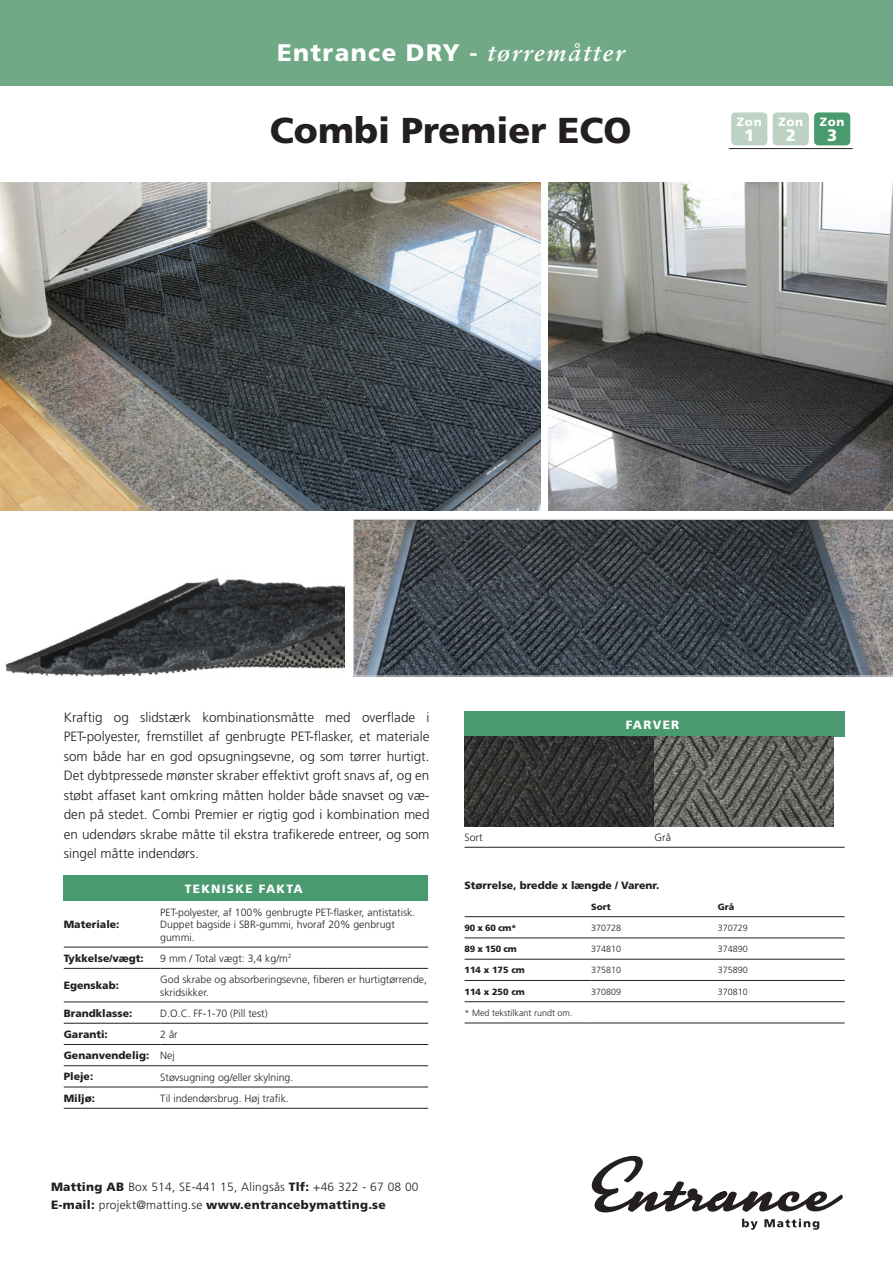
<style>
.page{position:relative;width:893px;height:1263px;background:#fff}
.page>*{position:absolute;margin:0;border:0;box-sizing:border-box;transform-origin:0 0}
.t1{font:900 36px "Frutiger";color:#231f20}
.t2{font:900 24px "Frutiger";letter-spacing:.06em;color:#fff}
.t3{font:900 16.5px "Frutiger";color:#fff}
.t4{font:300 13.5px/19.5px "Frutiger";color:#231f20;text-align:justify}
.t5{font:300 12px "Frutiger";letter-spacing:.02em;color:#231f20}
.t6{font:900 12px "Frutiger";letter-spacing:.02em;color:#231f20}
.t7{font:900 12px "Frutiger";letter-spacing:.1em;color:#fff}
.t8{font:300 10.5px/12.6px "Frutiger";color:#231f20}
.t9{font:900 10.5px "Frutiger";color:#231f20}
.t10{font:300 9px "Frutiger";color:#231f20}
.t11{font:900 9px "Frutiger";color:#231f20}
.s1{font-weight:700}
.s2{font-family:"Sabon";font-weight:700;font-style:italic}
.s3{font-weight:900}
.s4{font-weight:300}
</style>
<div class="page">
<div style="left:0;top:0;width:893px;height:85px;background:#71a986"></div>
<svg style="left:592px;top:1156px;width:251px;height:56px"></svg>
<svg style="left:742px;top:1219px;width:16px;height:11px"></svg>
<svg style="left:764px;top:1219px;width:55px;height:11px"></svg>
<div style="left:773px;top:112px;width:36px;height:33px;background:#bdd2c2;border-radius:4px"></div>
<div style="left:814px;top:112px;width:36px;height:33px;background:#499a6e;border-radius:4px"></div>
<div style="left:731px;top:112px;width:36px;height:33px;background:#bdd2c2;border-radius:4px"></div>
<img style="left:549px;top:182px;width:344px;height:328px">
<hr style="left:729px;top:148px;width:124px;height:1px;background:#231f20">
<img style="left:0;top:182px;width:540px;height:328px">
<img style="left:5px;top:578px;width:339px;height:98px">
<svg style="left:353px;top:519px;width:540px;height:157px;background:#494f55"></svg>
<div style="left:64px;top:875px;width:364px;height:26px;background:#499a6e"></div>
<hr style="left:64px;top:947px;width:96px;height:1px;background:#231f20">
<hr style="left:160px;top:947px;width:268px;height:1px;background:#231f20">
<hr style="left:64px;top:968px;width:96px;height:1px;background:#231f20">
<hr style="left:160px;top:968px;width:268px;height:1px;background:#231f20">
<hr style="left:64px;top:1002px;width:96px;height:1px;background:#231f20">
<hr style="left:160px;top:1002px;width:268px;height:1px;background:#231f20">
<hr style="left:64px;top:1023px;width:96px;height:1px;background:#231f20">
<hr style="left:160px;top:1023px;width:268px;height:1px;background:#231f20">
<hr style="left:64px;top:1044px;width:96px;height:1px;background:#231f20">
<hr style="left:160px;top:1044px;width:268px;height:1px;background:#231f20">
<hr style="left:64px;top:1065px;width:96px;height:1px;background:#231f20">
<hr style="left:160px;top:1065px;width:268px;height:1px;background:#231f20">
<hr style="left:64px;top:1087px;width:96px;height:1px;background:#231f20">
<hr style="left:160px;top:1087px;width:268px;height:1px;background:#231f20">
<hr style="left:64px;top:1108px;width:96px;height:1px;background:#231f20">
<hr style="left:160px;top:1108px;width:268px;height:1px;background:#231f20">
<hr style="left:465px;top:1001px;width:126px;height:1px;background:#231f20">
<hr style="left:591px;top:1001px;width:127px;height:1px;background:#231f20">
<hr style="left:718px;top:1001px;width:127px;height:1px;background:#231f20">
<hr style="left:465px;top:1023px;width:126px;height:1px;background:#231f20">
<hr style="left:591px;top:1023px;width:127px;height:1px;background:#231f20">
<hr style="left:718px;top:1023px;width:127px;height:1px;background:#231f20">
<hr style="left:465px;top:916px;width:126px;height:1px;background:#231f20">
<hr style="left:591px;top:916px;width:127px;height:1px;background:#231f20">
<hr style="left:718px;top:916px;width:127px;height:1px;background:#231f20">
<hr style="left:465px;top:938px;width:126px;height:1px;background:#231f20">
<hr style="left:591px;top:938px;width:127px;height:1px;background:#231f20">
<hr style="left:718px;top:938px;width:127px;height:1px;background:#231f20">
<hr style="left:465px;top:959px;width:126px;height:1px;background:#231f20">
<hr style="left:591px;top:959px;width:127px;height:1px;background:#231f20">
<hr style="left:718px;top:959px;width:127px;height:1px;background:#231f20">
<hr style="left:465px;top:980px;width:126px;height:1px;background:#231f20">
<hr style="left:591px;top:980px;width:127px;height:1px;background:#231f20">
<hr style="left:718px;top:980px;width:127px;height:1px;background:#231f20">
<div style="left:465px;top:711px;width:380px;height:26px;background:#499a6e"></div>
<hr style="left:465px;top:847px;width:190px;height:1px;background:#231f20">
<hr style="left:655px;top:847px;width:190px;height:1px;background:#231f20">
<img style="left:465px;top:737px;width:368px;height:89px">
<p class="t2" style="left:277px;top:38px;width:349px">Entrance DRY <span class="s1">-</span> <span class="s2">tørremåtter</span></p>
<p class="t1" style="left:270px;top:109px;width:363px">Combi Premier ECO</p>
<p class="t7" style="left:737px;top:114px;width:26px">Zon</p>
<p class="t3" style="left:744px;top:125px;width:12px">1</p>
<p class="t7" style="left:778px;top:114px;width:26px">Zon</p>
<p class="t3" style="left:786px;top:125px;width:12px">2</p>
<p class="t7" style="left:820px;top:114px;width:26px">Zon</p>
<p class="t3" style="left:827px;top:125px;width:12px">3</p>
<p class="t4" style="left:64px;top:707px;width:367px">Kraftig og slidstærk kombinationsmåtte med overflade i PET-polyester, fremstillet af genbrugte PET-flasker, et materiale som både har en god opsugningsevne, og som tørrer hurtigt.<br>Det dybtpressede mønster skraber effektivt groft snavs af, og en støbt affaset kant omkring måtten holder både snavset og væ&shy;den på stedet. Combi Premier er rigtig god i kombination med en udendørs skrabe måtte til ekstra trafikerede entreer, og som singel måtte indendørs.</p>
<p class="t7" style="left:185px;top:881px;width:119px">TEKNISKE FAKTA</p>
<p class="t9" style="left:64px;top:918px;width:57px">Materiale:</p>
<p class="t8" style="left:160px;top:905px;width:256px">PET-polyester, af 100% genbrugte PET-flasker, antistatisk.<br>Duppet bagside i SBR-gummi, hvoraf 20% genbrugt gummi.</p>
<p class="t9" style="left:64px;top:952px;width:81px">Tykkelse/vægt:</p>
<p class="t8" style="left:160px;top:952px;width:133px">9 mm / Total vægt: 3,4 kg/m<sup>2</sup></p>
<p class="t9" style="left:64px;top:979px;width:57px">Egenskab:</p>
<p class="t8" style="left:160px;top:973px;width:268px">God skrabe og absorberingsevne, fiberen er hurtigtørrende, skridsikker.</p>
<p class="t9" style="left:64px;top:1007px;width:70px">Brandklasse:</p>
<p class="t8" style="left:160px;top:1007px;width:109px">D.O.C. FF-1-70 (Pill test)</p>
<p class="t9" style="left:64px;top:1028px;width:46px">Garanti:</p>
<p class="t8" style="left:160px;top:1028px;width:19px">2 år</p>
<p class="t9" style="left:64px;top:1049px;width:87px">Genanvendelig:</p>
<p class="t8" style="left:160px;top:1049px;width:16px">Nej</p>
<p class="t9" style="left:64px;top:1070px;width:31px">Pleje:</p>
<p class="t8" style="left:160px;top:1070px;width:135px">Støvsugning og/eller skylning.</p>
<p class="t9" style="left:64px;top:1092px;width:33px">Miljø:</p>
<p class="t8" style="left:160px;top:1092px;width:130px">Til indendørsbrug. Høj trafik.</p>
<p class="t5" style="left:51px;top:1180px;width:369px"><span class="s3">Matting AB</span> Box 514, SE-441 15, Alingsås <span class="s3">Tlf:</span> +46 322 - 67 08 00</p>
<p class="t6" style="left:51px;top:1198px;width:336px">E-mail: <span class="s4">projekt@matting.se</span> www.entrancebymatting.se</p>
<p class="t7" style="left:626px;top:717px;width:55px">FARVER</p>
<p class="t8" style="left:465px;top:831px;width:20px">Sort</p>
<p class="t8" style="left:655px;top:831px;width:18px">Grå</p>
<p class="t9" style="left:465px;top:879px;width:196px">Størrelse, bredde x længde / Varenr.</p>
<p class="t11" style="left:591px;top:901px;width:21px">Sort</p>
<p class="t11" style="left:718px;top:901px;width:18px">Grå</p>
<p class="t11" style="left:465px;top:922px;width:54px">90 x 60 cm*</p>
<p class="t10" style="left:591px;top:923px;width:32px">370728</p>
<p class="t10" style="left:718px;top:923px;width:32px">370729</p>
<p class="t11" style="left:465px;top:943px;width:54px">89 x 150 cm</p>
<p class="t10" style="left:591px;top:944px;width:32px">374810</p>
<p class="t10" style="left:718px;top:944px;width:32px">374890</p>
<p class="t11" style="left:465px;top:965px;width:62px">114 x 175 cm</p>
<p class="t10" style="left:591px;top:965px;width:32px">375810</p>
<p class="t10" style="left:718px;top:965px;width:32px">375890</p>
<p class="t11" style="left:465px;top:986px;width:62px">114 x 250 cm</p>
<p class="t10" style="left:591px;top:986px;width:32px">370809</p>
<p class="t10" style="left:718px;top:986px;width:32px">370810</p>
<p class="t10" style="left:465px;top:1008px;width:110px">* Med tekstilkant rundt om.</p>
</div>
